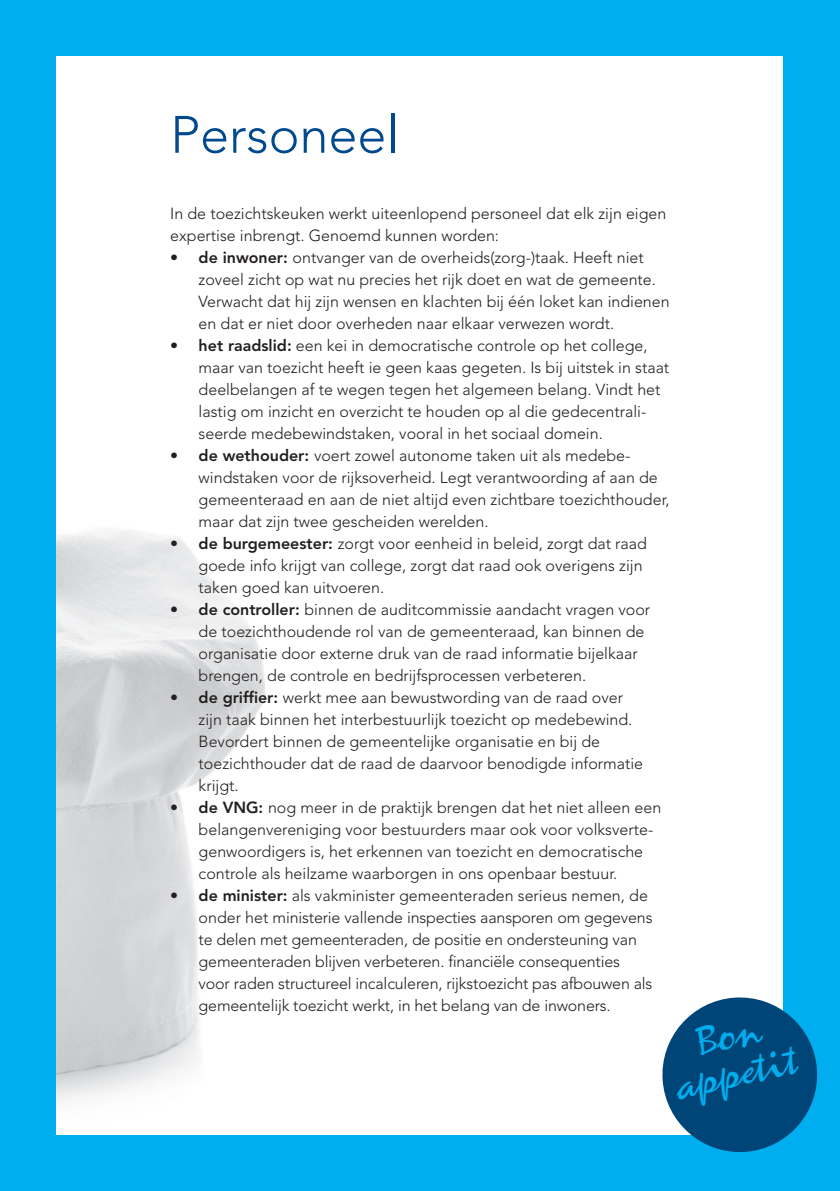
<style>
.page{position:relative;width:840px;height:1191px;background:#fff}
.page>*{position:absolute;margin:0;border:0;box-sizing:border-box;transform-origin:0 0}
.t1{font:300 52px "Avenir LT Std";color:#01498e}
.t2{font:38px/37.6px "Borealis";color:#00aeef;text-align:center}
.t3{font:300 16px/22px "Avenir LT Std";color:#231f20}
.s1{font-weight:800}
</style>
<div class="page">
<div style="left:0;top:0;width:839px;height:1191px;background:#00aeef"></div>
<div style="left:782px;top:615px;width:57px;height:135px;background:#00aeef"></div>
<div style="left:57px;top:56px;width:725px;height:1078px;background:#fff"></div>
<svg style="left:659px;top:994px;width:160px;height:160px;background:#1d6a98"></svg>
<h1 class="t1" style="left:170px;top:104px;width:230px">Personeel</h1>
<p class="t3" style="left:170px;top:202px;width:497px">In de toezichtskeuken werkt uiteenlopend personeel dat elk zijn eigen expertise inbrengt. Genoemd kunnen worden:</p>
<p class="t3" style="left:198px;top:246px;width:472px;text-indent:-28px"><span class="s1">• de inwoner:</span> ontvanger van de overheids(zorg-)taak. Heeft niet zoveel zicht op wat nu precies het rijk doet en wat de gemeente.<br>Verwacht dat hij zijn wensen en klachten bij één loket kan indienen en dat er niet door overheden naar elkaar verwezen wordt.</p>
<p class="t3" style="left:198px;top:334px;width:472px;text-indent:-28px">• <span class="s1">het raadslid:</span> een kei in democratische controle op het college, maar van toezicht heeft ie geen kaas gegeten. Is bij uitstek in staat deelbelangen af te wegen tegen het algemeen belang. Vindt het lastig om inzicht en overzicht te houden op al die gedecentrali&shy;seerde medebewindstaken, vooral in het sociaal domein.</p>
<p class="t3" style="left:198px;top:444px;width:472px;text-indent:-28px">• <span class="s1">de wethouder:</span> voert zowel autonome taken uit als medebe&shy;windstaken voor de rijksoverheid. Legt verantwoording af aan de gemeenteraad en aan de niet altijd even zichtbare toezichthouder, maar dat zijn twee gescheiden werelden.</p>
<p class="t3" style="left:198px;top:532px;width:449px;text-indent:-28px">• <span class="s1">de burgemeester:</span> zorgt voor eenheid in beleid, zorgt dat raad goede info krijgt van college, zorgt dat raad ook overigens zijn taken goed kan uitvoeren.</p>
<p class="t3" style="left:198px;top:598px;width:453px;text-indent:-28px">• <span class="s1">de controller:</span> binnen de auditcommissie aandacht vragen voor de toezichthoudende rol van de gemeenteraad, kan binnen de organisatie door externe druk van de raad informatie bijelkaar brengen, de controle en bedrijfsprocessen verbeteren.</p>
<p class="t3" style="left:198px;top:686px;width:446px;text-indent:-28px">• <span class="s1">de griffier:</span> werkt mee aan bewustwording van de raad over zijn taak binnen het interbestuurlijk toezicht op medebewind.<br>Bevordert binnen de gemeentelijke organisatie en bij de toezichthouder dat de raad de daarvoor benodigde informatie krijgt.</p>
<p class="t3" style="left:198px;top:796px;width:464px;text-indent:-28px">• <span class="s1">de VNG:</span> nog meer in de praktijk brengen dat het niet alleen een belangenvereniging voor bestuurders maar ook voor volksverte&shy;genwoordigers is, het erkennen van toezicht en democratische controle als heilzame waarborgen in ons openbaar bestuur.</p>
<p class="t3" style="left:198px;top:884px;width:455px;text-indent:-28px">• <span class="s1">de minister:</span> als vakminister gemeenteraden serieus nemen, de onder het ministerie vallende inspecties aansporen om gegevens te delen met gemeenteraden, de positie en ondersteuning van gemeenteraden blijven verbeteren. financiële consequenties voor raden structureel incalculeren, rijkstoezicht pas afbouwen als gemeentelijk toezicht werkt, in het belang van de inwoners.</p>
<h2 class="t2" style="left:662px;top:1032px;width:125px;rotate:-13deg">Bon appetit</h2>
</div>
